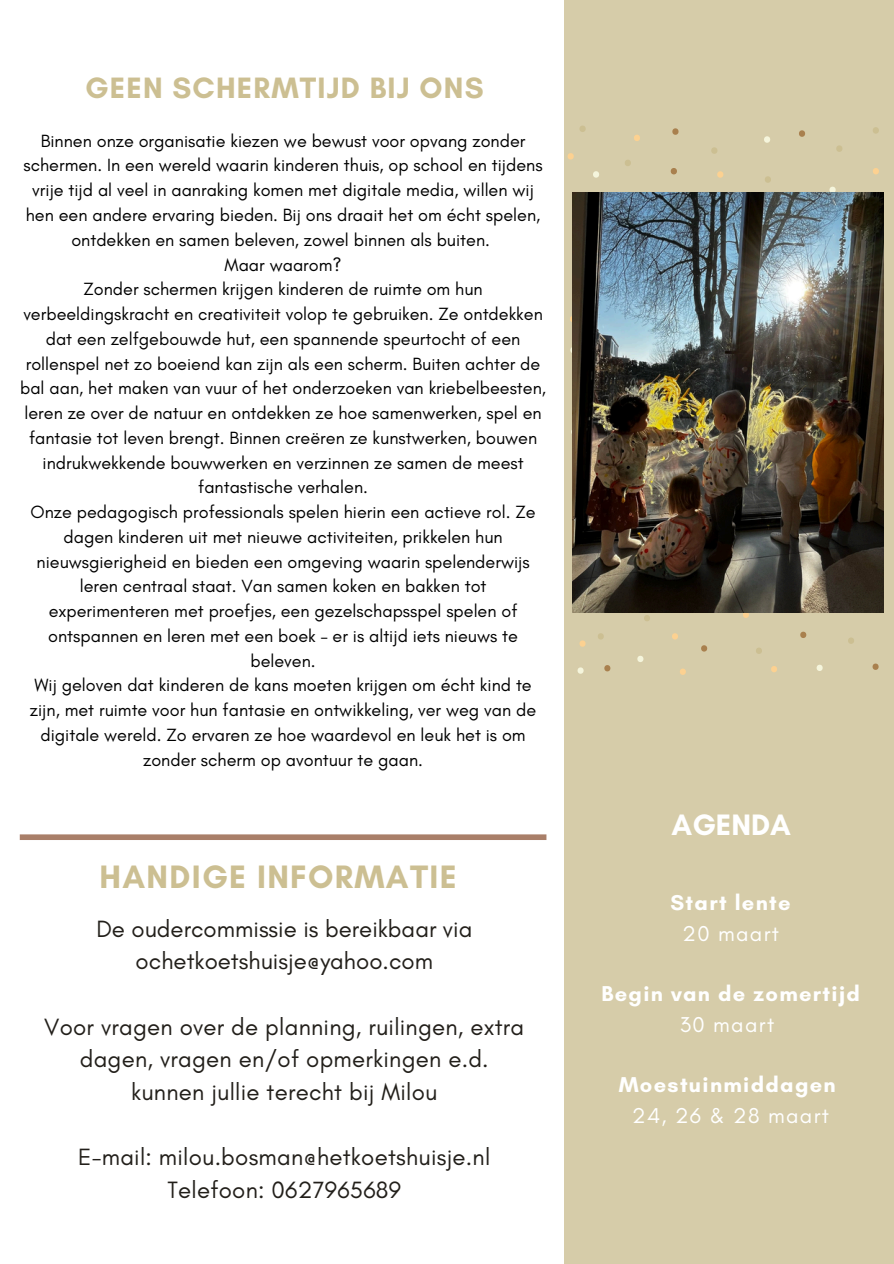
<style>
.page{position:relative;width:894px;height:1264px;background:#fff}
.page>*{position:absolute;margin:0;border:0;box-sizing:border-box;transform-origin:0 0}
.t1{font:700 33px "Glacial Indifference";letter-spacing:.04em;color:#ccbf92}
.t2{font:700 30.15px "Glacial Indifference";color:#fff}
.t3{font:700 30px "Glacial Indifference";letter-spacing:.04em;color:#ccbf92}
.t4{font:24px/32.7px "Glacial Indifference";letter-spacing:.01em;color:#221f1a;text-align:center}
.t5{font:700 21.9px/30.3px "Glacial Indifference";letter-spacing:.06em;color:#fff;text-align:center}
.t6{font:18px/24.8px "Glacial Indifference";color:#000;text-align:center}
.s1{font-weight:400}
</style>
<div class="page">
<div style="left:564px;top:0;width:329px;height:1263px;background:#d6cca9"></div>
<div style="left:20px;top:834px;width:526px;height:6px;background:#a97f69"></div>
<svg style="left:567px;top:135px;width:312px;height:299px"></svg>
<svg style="left:577px;top:613px;width:302px;height:62px"></svg>
<img style="left:572px;top:193px;width:311px;height:420px">
<p class="t3" style="left:85px;top:70px;width:400px">GEEN SCHERMTIJD BIJ ONS</p>
<h2 class="t6" style="left:23px;top:128px;width:520px">Binnen onze organisatie kiezen we bewust voor opvang zonder schermen. In een wereld waarin kinderen thuis, op school en tijdens vrije tijd al veel in aanraking komen met digitale media, willen wij hen een andere ervaring bieden. Bij ons draait het om écht spelen, ontdekken en samen beleven, zowel binnen als buiten.</h2>
<h2 class="t6" style="left:224px;top:252px;width:118px">Maar waarom?</h2>
<h2 class="t6" style="left:20px;top:276px;width:527px">Zonder schermen krijgen kinderen de ruimte om hun verbeeldingskracht en creativiteit volop te gebruiken. Ze ontdekken dat een zelfgebouwde hut, een spannende speurtocht of een rollenspel net zo boeiend kan zijn als een scherm. Buiten achter de bal aan, het maken van vuur of het onderzoeken van kriebelbeesten, leren ze over de natuur en ontdekken ze hoe samenwerken, spel en fantasie tot leven brengt. Binnen creëren ze kunstwerken, bouwen indrukwekkende bouwwerken en verzinnen ze samen de meest fantastische verhalen.</h2>
<p class="t6" style="left:31px;top:499px;width:506px">Onze pedagogisch professionals spelen hierin een actieve rol. Ze dagen kinderen uit met nieuwe activiteiten, prikkelen hun nieuwsgierigheid en bieden een omgeving waarin spelenderwijs leren centraal staat. Van samen koken en bakken tot experimenteren met proefjes, een gezelschapsspel spelen of ontspannen en leren met een boek – er is altijd iets nieuws te beleven.</p>
<p class="t6" style="left:30px;top:672px;width:507px">Wij geloven dat kinderen de kans moeten krijgen om écht kind te zijn, met ruimte voor hun fantasie en ontwikkeling, ver weg van de digitale wereld. Zo ervaren ze hoe waardevol en leuk het is om zonder scherm op avontuur te gaan.</p>
<p class="t1" style="left:100px;top:856px;width:358px">HANDIGE INFORMATIE</p>
<p class="t4" style="left:96px;top:911px;width:377px">De oudercommissie is bereikbaar via ochetkoetshuisje@yahoo.com</p>
<p class="t4" style="left:44px;top:1009px;width:481px">Voor vragen over de planning, ruilingen, extra dagen, vragen en/of opmerkingen e.d. kunnen jullie terecht bij Milou</p>
<h1 class="t4" style="left:78px;top:1140px;width:413px">E-mail: milou.bosman@hetkoetshuisje.nl<br>Telefoon: 0627965689</h1>
<h1 class="t2" style="left:671px;top:806px;width:121px">AGENDA</h1>
<p class="t5" style="left:670px;top:887px;width:122px">Start lente<br><span class="s1">20 maart</span></p>
<p class="t5" style="left:601px;top:978px;width:260px">Begin van de zomertijd<br><span class="s1">30 maart</span></p>
<p class="t5" style="left:618px;top:1069px;width:218px">Moestuinmiddagen<br><span class="s1">24, 26 &amp; 28 maart</span></p>
</div>
